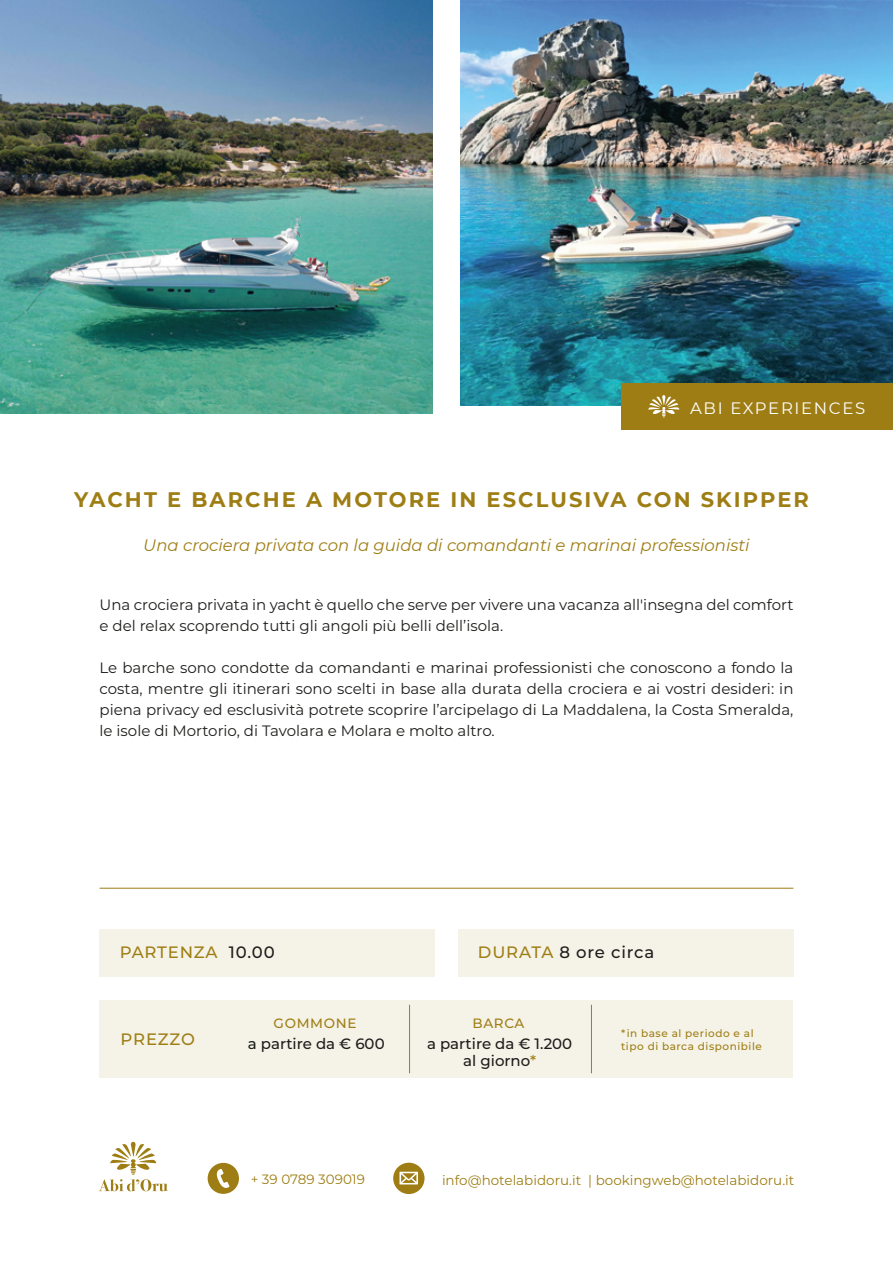
<style>
.page{position:relative;width:893px;height:1263px;background:#fff}
.page>*{position:absolute;margin:0;border:0;box-sizing:border-box;transform-origin:0 0}
.t1{font:700 21px "Montserrat";letter-spacing:.1em;color:#9e7e14}
.t2{font:italic 16.5px "Montserrat";color:#9e7e14}
.t3{font:500 16.5px "Montserrat";letter-spacing:.05em;color:#9e7e14}
.t4{font:500 16.5px "Montserrat";letter-spacing:.05em;color:#1d1d1b}
.t5{font:16.5px "Montserrat";letter-spacing:.1em;color:#fff}
.t6{font:15px/21px "Montserrat";color:#1d1d1b}
.t7{font:500 15px/16.5px "Montserrat";color:#1d1d1b;text-align:center}
.t8{font:13.5px "Montserrat";color:#9e7e14}
.t9{font:500 13.5px "Montserrat";letter-spacing:.05em;color:#9e7e14}
.t10{font:500 10.5px/13.5px "Montserrat";letter-spacing:.05em;color:#9e7e14}
.s1{color:#1d1d1b}
.s2{color:#9e7e14}
</style>
<div class="page">
<img style="left:0;top:0;width:433px;height:413px">
<img style="left:460px;top:0;width:433px;height:405px">
<div style="left:100px;top:1000px;width:693px;height:78px;background:#f5f2e7"></div>
<div style="left:621px;top:384px;width:272px;height:46px;background:#9e7e14"></div>
<svg style="left:648px;top:395px;width:31px;height:22px"></svg>
<hr style="left:100px;top:888px;width:693px;height:1px;background:#9e7e14">
<hr style="left:409px;top:1005px;width:1px;height:68px;background:#9e7e14">
<svg style="left:208px;top:1163px;width:31px;height:31px"></svg>
<svg style="left:393px;top:1163px;width:32px;height:31px"></svg>
<svg style="left:99px;top:1142px;width:69px;height:49px"></svg>
<hr style="left:591px;top:1005px;width:1px;height:68px;background:#9e7e14">
<div style="left:100px;top:930px;width:335px;height:47px;background:#f5f2e7"></div>
<div style="left:458px;top:930px;width:335px;height:47px;background:#f5f2e7"></div>
<p class="t5" style="left:690px;top:398px;width:177px">ABI EXPERIENCES</p>
<h1 class="t1" style="left:74px;top:486px;width:736px">YACHT E BARCHE A MOTORE IN ESCLUSIVA CON SKIPPER</h1>
<p class="t2" style="left:143px;top:535px;width:608px">Una crociera privata con la guida di comandanti e marinai professionisti</p>
<p class="t6" style="left:100px;top:594px;width:695px">Una crociera privata in yacht è quello che serve per vivere una vacanza all'insegna del comfort e del relax scoprendo tutti gli angoli più belli dell’isola.</p>
<p class="t6" style="left:100px;top:657px;width:695px;text-align:justify">Le barche sono condotte da comandanti e marinai professionisti che conoscono a fondo la costa, mentre gli itinerari sono scelti in base alla durata della crociera e ai vostri desideri: in piena privacy ed esclusività potrete scoprire l’arcipelago di La Maddalena, la Costa Smeralda, le isole di Mortorio, di Tavolara e Molara e molto altro.</p>
<p class="t3" style="left:120px;top:940px;width:157px">PARTENZA <span class="s1">10.00</span></p>
<p class="t4" style="left:478px;top:940px;width:178px"><span class="s2">DURATA</span> 8 ore circa</p>
<p class="t9" style="left:274px;top:1014px;width:84px">GOMMONE</p>
<p class="t3" style="left:121px;top:1027px;width:76px">PREZZO</p>
<p class="t7" style="left:248px;top:1035px;width:138px">a partire da € 600</p>
<p class="t9" style="left:472px;top:1014px;width:54px">BARCA</p>
<p class="t7" style="left:427px;top:1035px;width:147px">a partire da € 1.200 al giorno<span class="s2">*</span></p>
<p class="t10" style="left:621px;top:1026px;width:142px">*in base al periodo e al tipo di barca disponibile</p>
<p class="t8" style="left:251px;top:1170px;width:116px">+ 39 0789 309019</p>
<p class="t8" style="left:442px;top:1171px;width:354px">info@hotelabidoru.it | bookingweb@hotelabidoru.it</p>
</div>
